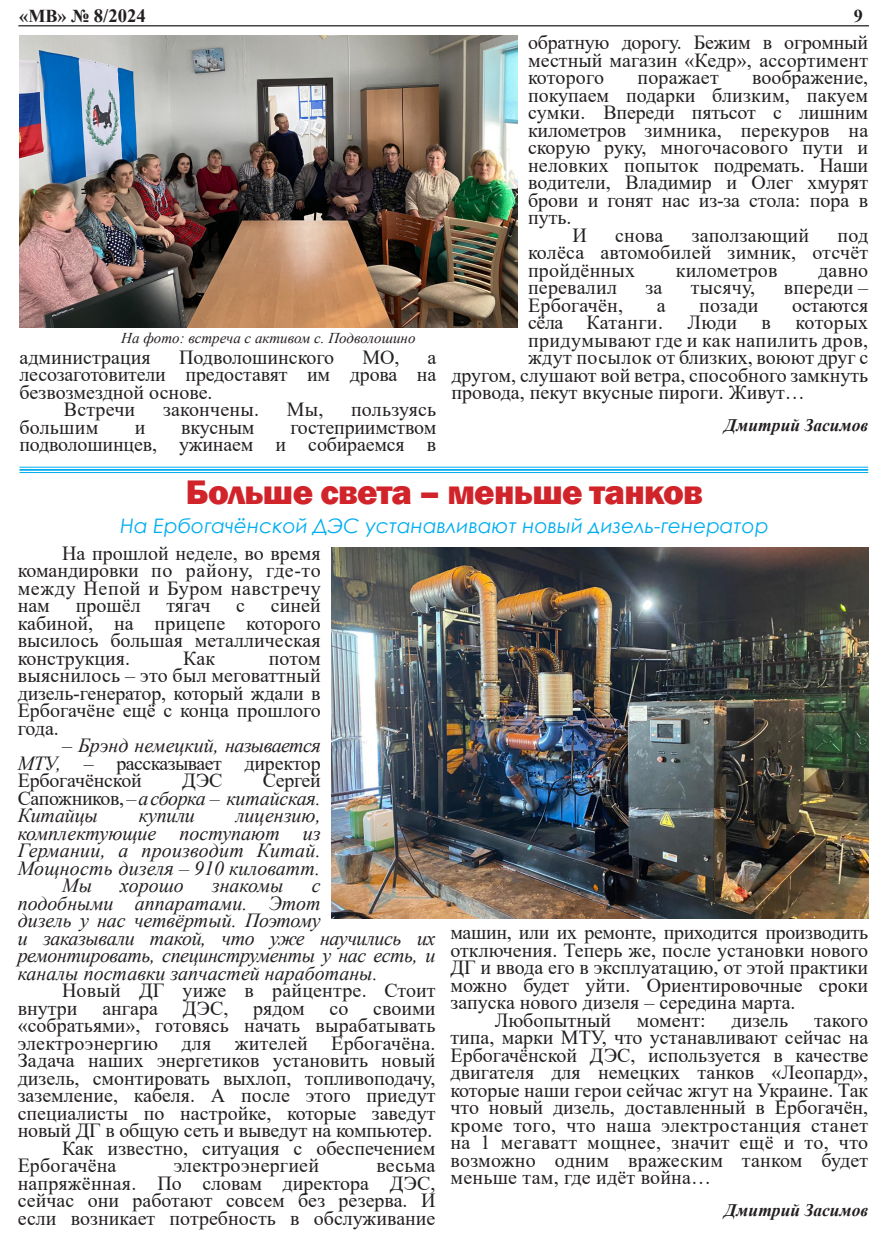
<style>
.page{position:relative;width:886px;height:1251px;background:#fff}
.page>*{position:absolute;margin:0;border:0;box-sizing:border-box;transform-origin:0 0}
.t1{font:800 35px "Franklin Gothic";letter-spacing:-.02em;color:#d1232a}
.t2{font:20px/17.5px "Times New Roman";color:#231f20;text-align:justify}
.t3{font:italic 20px/17.5px "Times New Roman";letter-spacing:-.02em;color:#231f20}
.t4{font:italic 20px/17.5px "Times New Roman";color:#231f20;text-align:justify}
.t5{font:italic 20px "Century Gothic";color:#00aeef}
.t6{font:20px "Times New Roman";letter-spacing:.02em;color:#231f20}
.t7{font:20px "Times New Roman";letter-spacing:-.02em;color:#231f20}
.t8{font:700 18.75px "Times New Roman";color:#231f20}
.t9{font:700 18.12px "Times New Roman";color:#231f20}
.t10{font:italic 700 17.5px "Times New Roman";color:#231f20}
.t11{font:italic 15px "Times New Roman";color:#231f20}
.s1{font-size:18.12px}
.s2{font-style:italic}
.s3{font-style:normal}
</style>
<div class="page">
<hr style="left:18px;top:25px;width:851px;height:1px;background:#231f20">
<img style="left:331px;top:547px;width:537px;height:371px">
<hr style="left:19px;top:467px;width:849px;height:1px;background:#00aeef">
<hr style="left:19px;top:469px;width:849px;height:2px;background:#00aeef">
<hr style="left:19px;top:472px;width:849px;height:1px;background:#00aeef">
<img style="left:19px;top:35px;width:498px;height:293px">
<p class="t8" style="left:19px;top:2px;width:128px"><span class="s1">«МВ» №</span> 8/2024</p>
<p class="t9" style="left:854px;top:2px;width:11px">9</p>
<p class="t11" style="left:121px;top:327px;width:296px">На фото: встреча с активом с. Подволошино</p>
<p class="t2" style="left:19px;top:348px;width:133px">администрация</p>
<p class="t2" style="left:179px;top:348px;width:157px">Подволошинского</p>
<p class="t2" style="left:363px;top:348px;width:38px">МО,</p>
<p class="t2" style="left:19px;top:348px;width:418px;text-indent:408px">а лесозаготовители предоставят им дрова на безвозмездной основе.</p>
<p class="t2" style="left:64px;top:400px;width:73px">Встречи</p>
<p class="t2" style="left:163px;top:400px;width:98px">закончены.</p>
<p class="t2" style="left:287px;top:400px;width:38px">Мы,</p>
<p class="t2" style="left:351px;top:400px;width:87px">пользуясь</p>
<p class="t2" style="left:19px;top:418px;width:80px">большим</p>
<p class="t2" style="left:135px;top:418px;width:12px">и</p>
<p class="t2" style="left:181px;top:418px;width:75px">вкусным</p>
<p class="t2" style="left:19px;top:418px;width:418px;text-align:right">гостеприимством<br>подволошинцев, ужинаем и собираемся в</p>
<p class="t2" style="left:528px;top:33px;width:342px">обратную дорогу. Бежим в огромный местный магазин «Кедр», ассортимент которого</p>
<p class="t2" style="left:528px;top:68px;width:342px;text-indent:224px">воображение, покупаем подарки близким, пакуем сумки. Впереди пятьсот с лишним километров зимника, перекуров на скорую руку, многочасового пути и неловких попыток подремать. Наши водители, Владимир и Олег хмурят брови и гонят нас из-за стола: пора в путь.</p>
<p class="t2" style="left:572px;top:226px;width:16px">И</p>
<p class="t2" style="left:615px;top:226px;width:50px">снова</p>
<p class="t2" style="left:692px;top:226px;width:119px">заползающий</p>
<p class="t2" style="left:637px;top:68px;width:83px">поражает</p>
<p class="t2" style="left:528px;top:226px;width:342px;text-indent:309px">под колёса автомобилей зимник, отсчёт пройдённых</p>
<p class="t2" style="left:676px;top:261px;width:103px">километров</p>
<p class="t2" style="left:818px;top:261px;width:52px">давно</p>
<p class="t2" style="left:528px;top:278px;width:90px">перевалил</p>
<p class="t2" style="left:645px;top:278px;width:18px">за</p>
<p class="t2" style="left:691px;top:278px;width:66px">тысячу,</p>
<p class="t2" style="left:784px;top:278px;width:86px">впереди –</p>
<p class="t2" style="left:528px;top:296px;width:97px">Ербогачён,</p>
<p class="t2" style="left:657px;top:296px;width:10px">а</p>
<p class="t2" style="left:699px;top:296px;width:61px">позади</p>
<p class="t7" style="left:792px;top:291px;width:78px">остаются</p>
<p class="t2" style="left:528px;top:313px;width:342px">сёла Катанги. Люди в которых</p>
<p class="t6" style="left:528px;top:326px;width:342px">придумывают где и как напилить дров,</p>
<p class="t2" style="left:528px;top:348px;width:342px">ждут посылок от близких, воюют друг с</p>
<p class="t2" style="left:451px;top:366px;width:418px">другом, слушают вой ветра, способного замкнуть</p>
<p class="t2" style="left:451px;top:383px;width:355px">провода, пекут вкусные пироги. Живут…</p>
<p class="t10" style="left:724px;top:413px;width:145px">Дмитрий Засимов</p>
<p class="t1" style="left:186px;top:469px;width:519px">Больше света – меньше танков</p>
<p class="t5" style="left:120px;top:512px;width:650px">На Ербогачёнской ДЭС устанавливают новый дизель-генератор</p>
<p class="t2" style="left:18px;top:543px;width:304px;text-indent:44px">На прошлой неделе, во время командировки по району, где-то между Непой и Буром навстречу нам</p>
<p class="t2" style="left:18px;top:596px;width:304px;text-indent:253px">синей кабиной, на прицепе которого высилось большая металлическая конструкция.</p>
<p class="t2" style="left:76px;top:596px;width:66px">прошёл</p>
<p class="t2" style="left:166px;top:596px;width:46px">тягач</p>
<p class="t2" style="left:236px;top:596px;width:10px">с</p>
<p class="t2" style="left:183px;top:648px;width:34px">Как</p>
<p class="t2" style="left:18px;top:648px;width:304px;text-indent:251px">потом выяснилось – это был меговаттный дизель-генератор, который ждали в Ербогачёне ещё с конца прошлого года.</p>
<p class="t2" style="left:18px;top:736px;width:304px;text-indent:44px">– <span class="s2">Брэнд немецкий, называется МТУ,</span> – рассказывает директор Ербогачёнской</p>
<p class="t4" style="left:18px;top:771px;width:304px;text-indent:245px"><span class="s3">Сергей Сапожников,</span> – а сборка – китайская.<br>Китайцы</p>
<p class="t2" style="left:182px;top:771px;width:42px">ДЭС</p>
<p class="t4" style="left:18px;top:806px;width:304px;text-indent:218px">лицензию, комплектующие поступают из Германии, а производит Китай.<br>Мощность дизеля – 910 киловатт.</p>
<p class="t4" style="left:62px;top:876px;width:32px">Мы</p>
<p class="t4" style="left:120px;top:876px;width:65px">хорошо</p>
<p class="t4" style="left:212px;top:876px;width:73px">знакомы</p>
<p class="t4" style="left:139px;top:806px;width:57px">купили</p>
<p class="t3" style="left:18px;top:876px;width:419px;text-indent:294px">с<br>подобными аппаратами. Этот<br>дизель у нас четвёртый. Поэтому<br>и заказывали такой, что уже научились их ремонтировать, специнструменты у нас есть, и каналы поставки запчастей наработаны.</p>
<p class="t2" style="left:18px;top:981px;width:419px;text-indent:44px">Новый ДГ уиже в райцентре. Стоит внутри ангара ДЭС, рядом со своими «собратьями», готовясь начать вырабатывать электроэнергию для жителей Ербогачёна.<br>Задача наших энергетиков установить новый дизель, смонтировать выхлоп, топливоподачу, заземление, кабеля. А после этого приедут специалисты по настройке, которые заведут новый ДГ в общую сеть и выведут на компьютер.</p>
<p class="t2" style="left:18px;top:1138px;width:419px;text-indent:44px">Как известно, ситуация с обеспечением<br>Ербогачёна</p>
<p class="t2" style="left:450px;top:923px;width:419px">машин, или их ремонте, приходится производить отключения. Теперь же, после установки нового ДГ и ввода его в эксплуатацию, от этой практики можно будет уйти. Ориентировочные сроки запуска нового дизеля – середина марта.</p>
<p class="t2" style="left:495px;top:1010px;width:118px">Любопытный</p>
<p class="t2" style="left:637px;top:1010px;width:70px">момент:</p>
<p class="t2" style="left:731px;top:1010px;width:58px">дизель</p>
<p class="t2" style="left:450px;top:1010px;width:419px;text-indent:363px">такого типа, марки МТУ, что устанавливают сейчас на Ербогачёнской ДЭС, используется в качестве двигателя для немецких танков «Леопард», которые наши герои сейчас жгут на Украине. Так что новый дизель, доставленный в Ербогачён, кроме того, что наша электростанция станет на 1 мегаватт мощнее, значит ещё и то, что возможно одним вражеским танком будет меньше там, где идёт война…</p>
<p class="t10" style="left:725px;top:1198px;width:145px">Дмитрий Засимов</p>
<p class="t2" style="left:174px;top:1156px;width:147px">электроэнергией</p>
<p class="t2" style="left:18px;top:1156px;width:419px;text-indent:359px">весьма напряжённая. По словам директора ДЭС, сейчас они работают совсем без резерва. И если возникает потребность в обслуживание</p>
</div>
